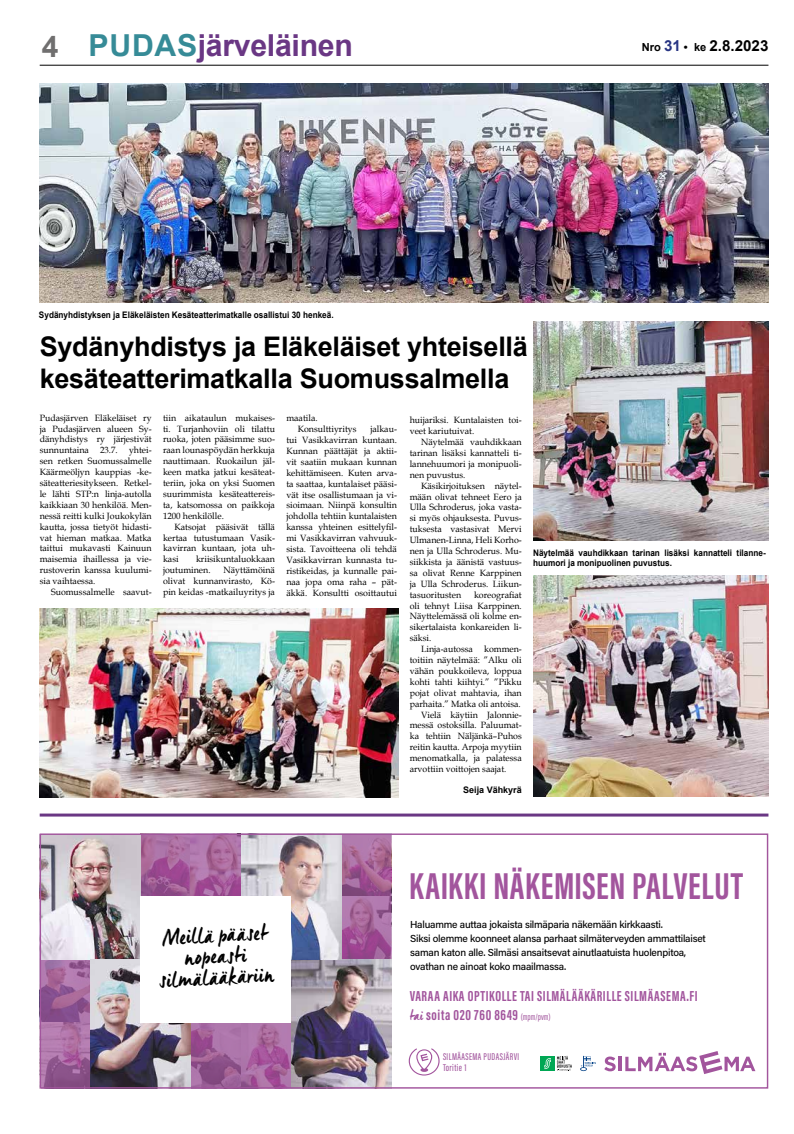
<style>
.page{position:relative;width:794px;height:1134px;background:#fff}
.page>*{position:absolute;margin:0;border:0;box-sizing:border-box;transform-origin:0 0}
.t1{font:700 38.5px "Acumin Pro Extra Cond";letter-spacing:.02em;color:#a2559d}
.t2{font:700 30.3px "Arial";letter-spacing:-.01em;color:#6a3784}
.t3{font:700 27px/32px "Arial";letter-spacing:-.01em;color:#000}
.t4{font:22.6px/21.2px "Manus";color:#000;text-align:center}
.t5{font:700 15.2px "Arial";color:#000}
.t6{font:700 14.8px/18.8px "Acumin Pro Extra Cond";letter-spacing:.04em;color:#a2559d}
.t7{font:500 10.2px/14.2px "Acumin Pro";letter-spacing:-.02em;color:#000}
.t8{font:500 10.1px/11.1px "Acumin Pro Extra Cond";letter-spacing:.04em;color:#a2559d}
.t9{font:9.1px/10.9px "Book Antiqua";color:#000;text-align:justify}
.t10{font:700 9px/10px "Arial";color:#000;scale:.91 1}
.t11{font:700 9px "Arial";color:#000}
.s1{font-size:30px;color:#706f6f}
.s2{color:#368b97}
.s3{font-size:11.1px}
.s4{color:#283583}
.s5{font-family:"Manus";font-weight:400}
.s6{font-weight:400;font-size:9.4px}
</style>
<div class="page">
<hr style="left:40px;top:65px;width:728px;height:1px;background:#000">
<hr style="left:618px;top:1057px;width:3px;height:14px;background:#a2559d">
<svg style="left:604px;top:1056px;width:11px;height:15px"></svg>
<svg style="left:625px;top:1051px;width:130px;height:23px"></svg>
<svg style="left:580px;top:1056px;width:16px;height:15px"></svg>
<div style="left:540px;top:1056px;width:15px;height:15px;background:#00a754"></div>
<svg style="left:544px;top:1058px;width:7px;height:11px"></svg>
<svg style="left:557px;top:1056px;width:15px;height:15px"></svg>
<svg style="left:409px;top:1048px;width:30px;height:27px"></svg>
<img style="left:43px;top:836px;width:346px;height:251px">
<img style="left:42px;top:835px;width:99px;height:125px">
<img style="left:291px;top:960px;width:100px;height:127px">
<div style="left:141px;top:896px;width:150px;height:127px;background:#fff"></div>
<div style="left:40px;top:833px;width:728px;height:256px;border:1px solid #a2559d"></div>
<img style="left:40px;top:608px;width:358px;height:189px">
<img style="left:533px;top:321px;width:235px;height:220px">
<img style="left:533px;top:575px;width:235px;height:222px">
<img style="left:40px;top:83px;width:728px;height:220px">
<hr style="left:40px;top:813px;width:728px;height:3px;background:#6a3784">
<h2 class="t2" style="left:42px;top:24px;width:313px"><span class="s1">4</span> <span class="s2">PUDAS</span>järveläinen</h2>
<h3 class="t5" style="left:642px;top:35px;width:128px"><span class="s3">Nro</span> <span class="s4">31</span> <span class="s3">• ke</span> 2.8.2023</h3>
<p class="t10" style="left:39px;top:310px;width:325px">Sydänyhdistyksen ja Eläkeläisten Kesäteatterimatkalle osallistui 30 henkeä.</p>
<h3 class="t3" style="left:40px;top:331px;width:489px">Sydänyhdistys ja Eläkeläiset yhteisellä kesäteatterimatkalla Suomussalmella</h3>
<p class="t9" style="left:163px;top:412px;width:113px">tiin aikataulun mukaises&shy;ti. Turjanhoviin oli tilattu ruoka, joten pääsimme suo&shy;raan lounaspöydän herkkuja nauttimaan. Ruokailun jäl&shy;keen matka jatkui kesäteat&shy;teriin, joka on yksi Suomen suurimmista kesäteattereis&shy;ta, katsomossa on paikkoja 1200 henkilölle.</p>
<p class="t9" style="left:163px;top:521px;width:113px;text-indent:11px">Katsojat pääsivät tällä kertaa tutustumaan Vasik&shy;kavirran kuntaan, jota uh&shy;kasi</p>
<p class="t9" style="left:40px;top:412px;width:113px">Pudasjärven Eläkeläiset ry ja Pudasjärven alueen Sy&shy;dänyhdistys ry järjestivät sunnuntaina 23.7. yhtei&shy;sen retken Suomussalmelle Käärmeöljyn kauppias -ke&shy;säteatteriesitykseen. Retkel&shy;le lähti STP:n linja-autolla kaikkiaan 30 henkilöä. Men&shy;nessä reitti kulki Joukokylän kautta, jossa tietyöt hidasti&shy;vat hieman matkaa. Matka taittui mukavasti Kainuun maisemia ihaillessa ja vie&shy;rustoverin kanssa kuulumi&shy;sia vaihtaessa.</p>
<p class="t9" style="left:51px;top:586px;width:102px">Suomussalmelle saavut-</p>
<p class="t9" style="left:298px;top:412px;width:60px;text-indent:-11px">maatila.<br>Konsulttiyritys</p>
<p class="t9" style="left:410px;top:414px;width:113px">huijariksi. Kuntalaisten toi&shy;veet kariutuivat.</p>
<p class="t9" style="left:410px;top:436px;width:113px;text-indent:11px">Näytelmää vauhdikkaan tarinan lisäksi kannatteli ti&shy;lannehuumori ja monipuoli&shy;nen puvustus.</p>
<p class="t9" style="left:410px;top:480px;width:113px;text-indent:11px">Käsikirjoituksen näytel&shy;mään olivat tehneet Eero ja Ulla Schroderus, joka vasta&shy;si myös ohjauksesta. Puvus&shy;tuksesta vastasivat Mervi Ulmanen-Linna, Heli Korho&shy;nen ja Ulla Schroderus. Mu&shy;siikkista ja äänistä vastuus&shy;sa olivat Renne Karppinen ja Ulla Schroderus. Liikun&shy;tasuoritusten</p>
<p class="t9" style="left:286px;top:423px;width:112px;text-indent:84px">jalkau&shy;tui Vasikkavirran kuntaan.<br>Kunnan päättäjät ja aktii&shy;vit saatiin mukaan kunnan kehittämiseen. Kuten arva&shy;ta saattaa, kuntalaiset pääsi&shy;vät itse osallistumaan ja vi&shy;sioimaan. Niinpä konsultin johdolla tehtiin kuntalaisten kanssa yhteinen esittelyfil&shy;mi Vasikkavirran vahvuuk&shy;sista. Tavoitteena oli tehdä Vasikkavirran kunnasta tu&shy;ristikeidas, ja kunnalle pai&shy;naa jopa oma raha – pät&shy;äkkä. Konsultti osoittautui</p>
<p class="t10" style="left:533px;top:548px;width:257px">Näytelmää vauhdikkaan tarinan lisäksi kannatteli tilanne&shy;huumori ja monipuolinen puvustus.</p>
<p class="t9" style="left:163px;top:554px;width:113px;text-indent:33px">kriisikuntaluokkaan joutuminen.</p>
<p class="t9" style="left:163px;top:564px;width:113px;text-indent:60px">Näyttämöinä olivat kunnanvirasto, Kö&shy;pin keidas -matkailuyritys ja</p>
<p class="t9" style="left:410px;top:589px;width:113px;text-indent:64px">koreografiat oli tehnyt Liisa Karppinen.<br>Näyttelemässä oli kolme en&shy;sikertalaista konkareiden li&shy;säksi.</p>
<p class="t9" style="left:421px;top:643px;width:102px">Linja-autossa kommen-</p>
<p class="t9" style="left:410px;top:654px;width:113px">toitiin näytelmää: ”Alku oli</p>
<p class="t9" style="left:410px;top:665px;width:113px">vähän poukkoileva, loppua</p>
<p class="t9" style="left:410px;top:676px;width:113px">kohti tahti kiihtyi.” ”Pikku</p>
<p class="t9" style="left:410px;top:687px;width:113px">pojat olivat mahtavia, ihan</p>
<p class="t9" style="left:410px;top:698px;width:112px">parhaita.” Matka oli antoisa.</p>
<p class="t9" style="left:421px;top:709px;width:102px">Vielä käytiin Jalonnie-</p>
<p class="t9" style="left:410px;top:720px;width:113px">messä ostoksilla. Paluumat-</p>
<p class="t9" style="left:410px;top:731px;width:113px">ka tehtiin Näljänkä–Puhos</p>
<p class="t9" style="left:410px;top:741px;width:113px">reitin kautta. Arpoja myytiin</p>
<p class="t9" style="left:410px;top:752px;width:113px">menomatkalla, ja palatessa</p>
<p class="t9" style="left:410px;top:763px;width:98px">arvottiin voittojen saajat.</p>
<p class="t11" style="left:463px;top:784px;width:60px">Seija Vähkyrä</p>
<h3 class="t4" style="left:157px;top:927px;width:116px;rotate:-3deg">Meillä pääset nopeasti silmälääkäriin</h3>
<h1 class="t1" style="left:409px;top:863px;width:335px">KAIKKI NÄKEMISEN PALVELUT</h1>
<p class="t7" style="left:410px;top:916px;width:297px">Haluamme auttaa jokaista silmäparia näkemään kirkkaasti.<br>Siksi olemme koonneet alansa parhaat silmäterveyden ammattilaiset saman katon alle. Silmäsi ansaitsevat ainutlaatuista huolenpitoa, ovathan ne ainoat koko maailmassa.</p>
<h3 class="t6" style="left:410px;top:987px;width:290px">VARAA AIKA OPTIKOLLE TAI SILMÄLÄÄKÄRILLE SILMÄASEMA.FI <span class="s5">tai</span> soita 020 760 8649 <span class="s6">(mpm/pvm)</span></h3>
<p class="t8" style="left:443px;top:1051px;width:78px">SILMÄASEMA PUDASJÄRVI<br>Toritie 1</p>
</div>
